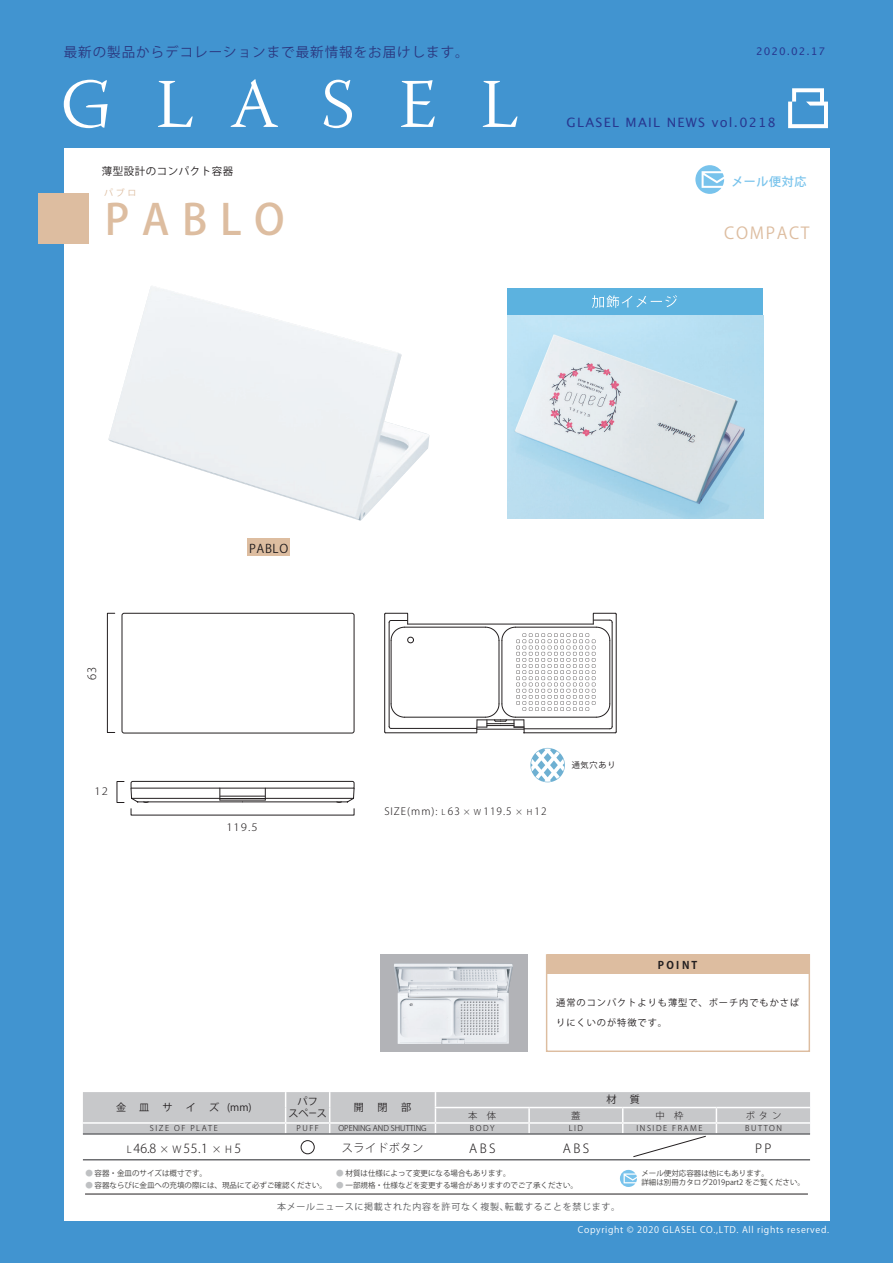
<style>
.page{position:relative;width:893px;height:1263px;background:#4194d0}
.page>*{position:absolute;margin:0;border:0;box-sizing:border-box;transform-origin:0 0}
.t1{font:500 42px "Koz Go Pro";letter-spacing:.3em;color:#ddbda0}
.t2{font:16.35px "Koz Go Pro";letter-spacing:.1em;color:#ddbda0}
.t3{font:13.5px "Koz Go Pro";letter-spacing:.075em;color:#2b3880}
.t4{font:12.9px "Lucida Grande";letter-spacing:.1em;color:#283890}
.t5{font:300 12.45px "Koz Go Pr 6 N";letter-spacing:.2em;color:#231f20}
.t6{font:500 12px "Koz Go Pro";letter-spacing:.05em;color:#78c3ec}
.t7{font:12px "Koz Go Pro";letter-spacing:.05em;color:#231f20}
.t8{font:300 11.4px "Koz Go Pr 6 N";color:#231f20}
.t9{font:300 11.25px "Koz Go Pr 6 N";letter-spacing:.05em;color:#231f20}
.t10{font:10.5px "Koz Go Pro";letter-spacing:.05em;color:#231f20}
.t11{font:10.5px "Lucida Grande";letter-spacing:.1em;color:#283890}
.t12{font:700 10.5px "Koz Go Pro";letter-spacing:.2em;color:#231f20}
.t13{font:300 10.2px "Koz Go Pr 6 N";color:#231f20;scale:1.11 1}
.t14{font:300 10.05px "Koz Go Pr 6 N";letter-spacing:.1em;color:#231f20}
.t15{font:10.05px/12.1px "Koz Go Pro";color:#231f20;text-align:center}
.t16{font:9.3px/19.5px "Koz Go Pro";letter-spacing:.1em;color:#231f20}
.t17{font:300 9.3px "Koz Go Pro";color:#231f20}
.t18{font:9px "Koz Go Pro";letter-spacing:.075em;color:#fff}
.t19{font:9px "Koz Go Pro";letter-spacing:.075em;color:#57585a}
.t20{font:9px "Koz Go Pro";color:#ddbda0}
.t21{font:8.1px "Koz Go Pro";letter-spacing:.1em;color:#231f20}
.t22{font:300 7.8px "Koz Go Pro";letter-spacing:.2em;color:#231f20}
.t23{font:300 7.8px "Koz Go Pro";color:#231f20}
.t24{font:7.65px "Koz Go Pro";color:#3d3b3a}
.t25{font:7.5px/9px "Koz Go Pro";color:#3d3b3a}
.s1{font-size:7.95px}
.s2{font-size:9.75px}
.s3{color:#bfc1c3}
</style>
<div class="page">
<div style="left:64px;top:148px;width:765px;height:1073px;background:#fff"></div>
<svg style="left:788px;top:88px;width:40px;height:40px"></svg>
<svg style="left:64px;top:80px;width:44px;height:48px"></svg>
<svg style="left:158px;top:81px;width:35px;height:46px"></svg>
<svg style="left:483px;top:81px;width:34px;height:46px"></svg>
<svg style="left:401px;top:80px;width:34px;height:47px"></svg>
<svg style="left:231px;top:79px;width:47px;height:48px"></svg>
<svg style="left:324px;top:80px;width:28px;height:48px"></svg>
<hr style="left:85px;top:1194px;width:723px;height:1px;background:#231f20">
<div style="left:38px;top:193px;width:51px;height:51px;background:#ddbda0"></div>
<hr style="left:83px;top:1159px;width:727px;height:1px;background:#6c6d70">
<svg style="left:695px;top:165px;width:29px;height:29px"></svg>
<svg style="left:620px;top:1170px;width:17px;height:17px"></svg>
<hr style="left:408px;top:624px;width:185px;height:1px;background:#231f20">
<hr style="left:384px;top:614px;width:1px;height:118px;background:#231f20">
<hr style="left:386px;top:732px;width:91px;height:1px;background:#231f20">
<hr style="left:405px;top:627px;width:80px;height:1px;background:#231f20">
<hr style="left:405px;top:717px;width:80px;height:1px;background:#231f20">
<hr style="left:391px;top:640px;width:1px;height:64px;background:#231f20">
<hr style="left:389px;top:622px;width:1px;height:104px;background:#231f20">
<hr style="left:391px;top:728px;width:86px;height:1px;background:#231f20">
<svg style="left:390px;top:703px;width:15px;height:15px"></svg>
<svg style="left:384px;top:726px;width:8px;height:8px"></svg>
<svg style="left:476px;top:612px;width:141px;height:122px"></svg>
<svg style="left:384px;top:612px;width:30px;height:31px"></svg>
<svg style="left:130px;top:781px;width:225px;height:22px"></svg>
<div style="left:107px;top:613px;width:8px;height:120px;border:1px solid #231f20"></div>
<div style="left:122px;top:613px;width:232px;height:120px;border:1px solid #231f20;border-radius:2px"></div>
<svg style="left:530px;top:748px;width:35px;height:34px"></svg>
<svg style="left:83px;top:1092px;width:727px;height:65px"></svg>
<div style="left:248px;top:538px;width:42px;height:18px;background:#ddbda0"></div>
<img style="left:507px;top:315px;width:256px;height:203px">
<div style="left:507px;top:288px;width:256px;height:27px;background:#5cb2df"></div>
<svg style="left:592px;top:295px;width:85px;height:13px"></svg>
<img style="left:108px;top:286px;width:321px;height:235px">
<div style="left:546px;top:954px;width:264px;height:98px;border:1px solid #ddbda0"></div>
<div style="left:546px;top:954px;width:263px;height:19px;background:#ddbda0"></div>
<div style="left:380px;top:954px;width:148px;height:98px;background:#b2b3b7"></div>
<img style="left:394px;top:963px;width:119px;height:81px">
<h3 class="t3" style="left:64px;top:43px;width:406px">最新の製品からデコレーションまで最新情報をお届けします。</h3>
<h3 class="t11" style="left:756px;top:45px;width:71px">2020.02.17</h3>
<h3 class="t10" style="left:102px;top:164px;width:133px">薄型設計のコンパクト容器</h3>
<p class="t20" style="left:104px;top:187px;width:34px">パブロ</p>
<h1 class="t1" style="left:105px;top:192px;width:182px">PABLO</h1>
<h3 class="t4" style="left:567px;top:115px;width:211px">GLASEL MAIL NEWS vol.0218</h3>
<h3 class="t6" style="left:731px;top:174px;width:76px">メール便対応</h3>
<h2 class="t2" style="left:724px;top:223px;width:87px">COMPACT</h2>
<h3 class="t8" style="left:86px;top:680px;width:15px;rotate:-90deg">63</h3>
<h3 class="t13" style="left:95px;top:786px;width:14px">12</h3>
<h3 class="t7" style="left:249px;top:540px;width:40px">PABLO</h3>
<h3 class="t13" style="left:226px;top:822px;width:30px">119.5</h3>
<h3 class="t14" style="left:384px;top:805px;width:164px">SIZE(mm): <span class="s1">L</span> 63 <span class="s1">× W</span> 119.5 <span class="s1">× H</span> 12</h3>
<p class="t21" style="left:572px;top:760px;width:46px">通気穴あり</p>
<h3 class="t12" style="left:658px;top:958px;width:41px">POINT</h3>
<p class="t16" style="left:556px;top:993px;width:245px">通常のコンパクトよりも薄型で、ポーチ内でもかさばりにくいのが特徴です。</p>
<h3 class="t15" style="left:116px;top:1101px;width:12px">金</h3>
<h3 class="t15" style="left:139px;top:1101px;width:12px">皿</h3>
<h3 class="t15" style="left:163px;top:1101px;width:12px">サ</h3>
<h3 class="t15" style="left:186px;top:1101px;width:12px">イ</h3>
<h3 class="t15" style="left:209px;top:1101px;width:44px">ズ (mm)</h3>
<h3 class="t15" style="left:288px;top:1095px;width:40px">パフ<br>スペース</h3>
<h3 class="t15" style="left:354px;top:1101px;width:12px">開</h3>
<h3 class="t15" style="left:378px;top:1101px;width:12px">閉</h3>
<h3 class="t15" style="left:401px;top:1101px;width:12px">部</h3>
<h3 class="t15" style="left:606px;top:1094px;width:12px">材</h3>
<h3 class="t15" style="left:630px;top:1094px;width:12px">質</h3>
<p class="t17" style="left:468px;top:1109px;width:29px">本　体</p>
<p class="t17" style="left:571px;top:1109px;width:11px">蓋</p>
<p class="t17" style="left:656px;top:1109px;width:29px">中　枠</p>
<p class="t17" style="left:746px;top:1109px;width:37px">ボタン</p>
<p class="t22" style="left:150px;top:1123px;width:69px">SIZE OF PLATE</p>
<p class="t22" style="left:296px;top:1123px;width:24px">PUFF</p>
<p class="t23" style="left:339px;top:1123px;width:90px">OPENING AND SHUTTING</p>
<p class="t22" style="left:470px;top:1123px;width:26px">BODY</p>
<p class="t22" style="left:569px;top:1123px;width:16px">LID</p>
<p class="t22" style="left:637px;top:1123px;width:68px">INSIDE FRAME</p>
<p class="t22" style="left:745px;top:1123px;width:38px">BUTTON</p>
<h3 class="t5" style="left:127px;top:1141px;width:116px"><span class="s2">L</span> 46.8 <span class="s2">× W</span> 55.1 <span class="s2">× H</span> 5</h3>
<h3 class="t9" style="left:342px;top:1141px;width:83px">スライドボタン</h3>
<h3 class="t5" style="left:469px;top:1141px;width:28px">ABS</h3>
<h3 class="t5" style="left:563px;top:1141px;width:28px">ABS</h3>
<h3 class="t5" style="left:755px;top:1141px;width:18px">PP</h3>
<p class="t24" style="left:85px;top:1168px;width:123px"><span class="s3">●</span> 容器・金皿のサイズは概寸です。</p>
<p class="t24" style="left:336px;top:1168px;width:176px"><span class="s3">●</span> 材質は仕様によって変更になる場合もあります。</p>
<p class="t25" style="left:85px;top:1180px;width:494px"><span class="s3">●</span> 容器ならびに金皿への充填の際には、現品にて必ずご確認ください。 <span class="s3">●</span> 一部規格・仕様などを変更する場合がありますのでご了承ください。</p>
<p class="t19" style="left:277px;top:1201px;width:345px">本メールニュースに掲載された内容を許可なく複製、転載することを禁じます。</p>
<p class="t25" style="left:641px;top:1169px;width:165px">メール便対応容器は他にもあります。<br>詳細は別冊カタログ2019part2 をご覧ください。</p>
<p class="t18" style="left:578px;top:1224px;width:253px">Copyright © 2020 GLASEL CO.,LTD. All rights reserved.</p>
</div>
